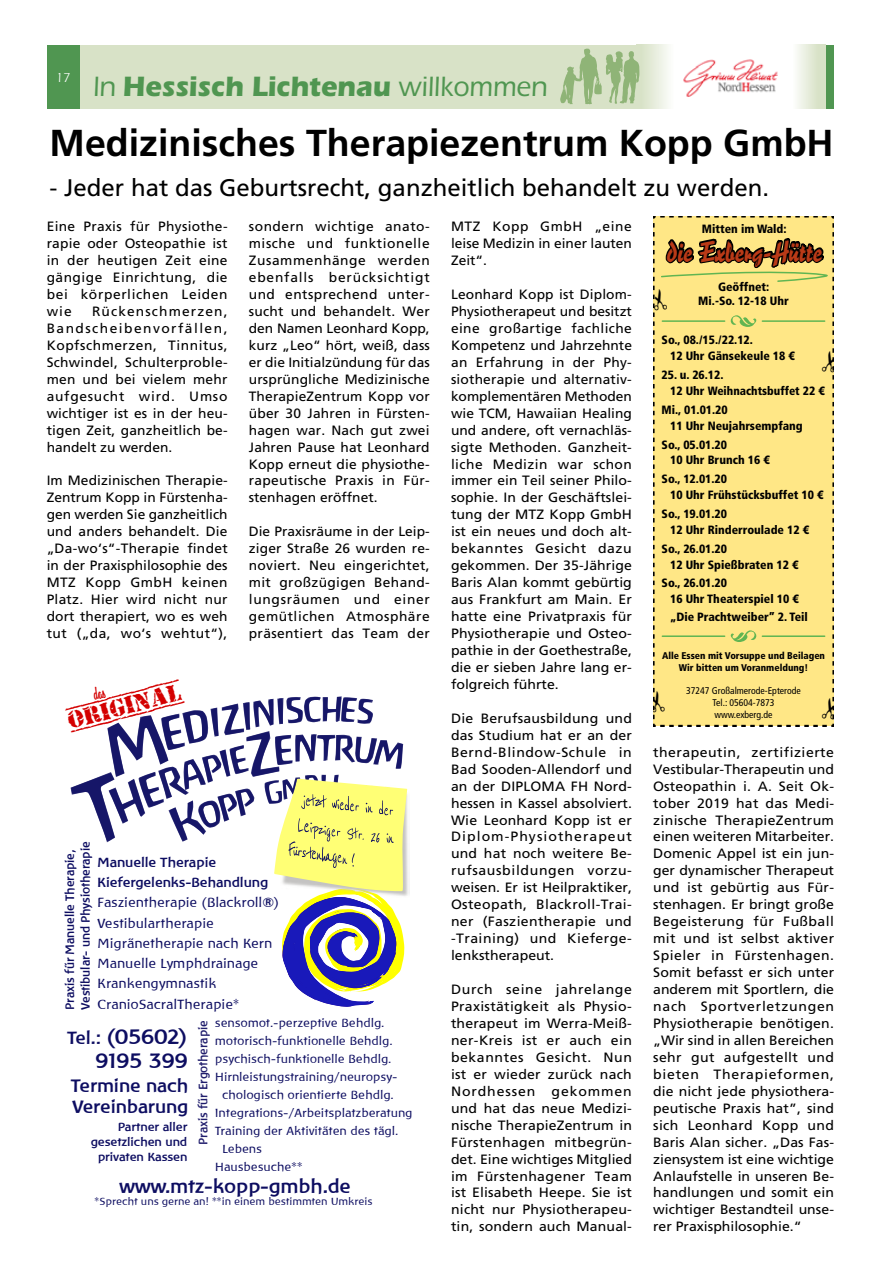
<style>
.page{position:relative;width:881px;height:1263px;background:#fff}
.page>*{position:absolute;margin:0;border:0;box-sizing:border-box;transform-origin:0 0}
.t1{font:700 37.5px "Frutiger LT";color:#000}
.t2{font:700 28.95px "ITC Eras LT";letter-spacing:-.005em;color:#509651;scale:.95 1}
.t3{font:27px "Reporter LT Two";color:#ba3a17}
.t4{font:24.6px "Old Stamper";color:#d40000}
.t5{font:24px "Frutiger LT";color:#000}
.t6{font:700 21.3px/24.5px "Baar Philos";color:#0d0d61;text-align:right}
.t7{font:700 19.5px "Baar Philos";color:#0d0d61}
.t8{font:700 18.3px/21px "Baar Philos";color:#0d0d61}
.t9{font:13.5px/17px "Frutiger LT";letter-spacing:.01em;color:#000;text-align:justify}
.t10{font:13.5px/17px "Frutiger LT";letter-spacing:.01em;color:#000;text-align:justify;scale:1.04 1}
.t11{font:13.5px/20.2px "Baar Philos";color:#0d0d61}
.t12{font:700 13.5px/20.2px "Baar Philos";color:#0d0d61}
.t13{font:13.5px "ITC Eras LT";color:#fff}
.t14{font:700 12.6px "Baar Philos";color:#1e1b6b;scale:.91 1}
.t15{font:700 12.45px/15.6px "Baar Philos";color:#0d0d61;scale:.92 1}
.t16{font:900 condensed 12px/15.9px "Frutiger LT";color:#000}
.t17{font:12px "Baar Philos";color:#0d0d61}
.t18{font:700 12px/15.3px "Baar Philos";color:#0d0d61;text-align:right}
.t19{font:10.5px "Baar Philos";color:#0d0d61}
.t20{font:900 condensed 9.75px/11.7px "Frutiger LT";color:#000;text-align:center}
.t21{font:condensed 9.75px/11.7px "Frutiger LT";color:#000;text-align:center}
.s1{font-weight:500}
.s2{font-size:18px}
</style>
<div class="page">
<div style="left:69px;top:45px;width:579px;height:63px;background:#d8e2c7"></div>
<div style="left:825px;top:45px;width:8px;height:63px;background:#509651"></div>
<div style="left:47px;top:45px;width:33px;height:63px;background:#509651"></div>
<svg style="left:797px;top:45px;width:28px;height:63px;background:#e3ead7"></svg>
<div style="left:636px;top:45px;width:40px;height:63px;background:linear-gradient(to right,#d3dec0,#fefefe)"></div>
<svg style="left:560px;top:48px;width:79px;height:56px"></svg>
<img style="left:683px;top:59px;width:95px;height:38px">
<svg style="left:71px;top:696px;width:336px;height:311px"></svg>
<div style="left:653px;top:216px;width:181px;height:510px;background:#ffe786"></div>
<p class="t13" style="left:56px;top:70px;width:17px">17</p>
<h2 class="t2" style="left:93px;top:69px;width:479px"><span class="s1">ln</span> Hessisch Lichtenau <span class="s1">willkommen</span></h2>
<h1 class="t1" style="left:50px;top:121px;width:785px">Medizinisches Therapiezentrum Kopp GmbH</h1>
<h3 class="t5" style="left:50px;top:174px;width:720px">- Jeder hat das Geburtsrecht, ganzheitlich behandelt zu werden.</h3>
<h3 class="t3" style="left:666px;top:235px;width:157px">die Exberg-Hütte</h3>
<p class="t16" style="left:698px;top:280px;width:92px;line-height:14.4px;text-align:center">Geöffnet:<br>Mi.-So. 12-18 Uhr</p>
<p class="t16" style="left:669px;top:332px;width:126px;text-indent:-9px">So., 08./15./22.12.<br>12 Uhr Gänsekeule 18 €</p>
<p class="t16" style="left:669px;top:367px;width:156px;text-indent:-9px">25. u. 26.12.<br>12 Uhr Weihnachtsbuffet 22 €</p>
<p class="t16" style="left:669px;top:402px;width:134px;text-indent:-9px">Mi., 01.01.20<br>11 Uhr Neujahrsempfang</p>
<p class="t16" style="left:669px;top:436px;width:101px;text-indent:-9px">So., 05.01.20<br>10 Uhr Brunch 16 €</p>
<p class="t16" style="left:669px;top:471px;width:155px;text-indent:-9px">So., 12.01.20<br>10 Uhr Frühstücksbuffet 10 €</p>
<p class="t16" style="left:669px;top:506px;width:140px;text-indent:-9px">So., 19.01.20<br>12 Uhr Rinderroulade 12 €</p>
<p class="t16" style="left:669px;top:540px;width:130px;text-indent:-9px">So., 26.01.20<br>12 Uhr Spießbraten 12 €</p>
<p class="t16" style="left:669px;top:575px;width:130px;text-indent:-9px">So., 26.01.20<br>16 Uhr Theaterspiel 10 €</p>
<p class="t16" style="left:669px;top:608px;width:139px">„Die Prachtweiber” 2. Teil</p>
<p class="t9" style="left:47px;top:218px;width:182px">Eine Praxis für Physiothe&shy;rapie oder Osteopathie ist in der heutigen Zeit eine gängige Einrichtung, die bei körperlichen Leiden wie</p>
<p class="t9" style="left:451px;top:218px;width:182px">MTZ Kopp GmbH „eine leise Medizin in einer lauten Zeit“.</p>
<p class="t9" style="left:451px;top:286px;width:182px">Leonhard Kopp ist Diplom-Physiotherapeut und besitzt eine großartige fachliche Kompetenz und Jahrzehnte an Erfahrung in der Phy&shy;siotherapie und alternativ&shy;komplementären Methoden wie TCM, Hawaiian Healing und andere, oft vernachläs&shy;sigte Methoden. Ganzheit&shy;liche Medizin war schon immer ein Teil seiner Philo&shy;sophie. In der Geschäftslei&shy;tung der MTZ Kopp GmbH ist ein neues und doch alt&shy;bekanntes Gesicht dazu gekommen. Der 35-Jährige Baris Alan kommt gebürtig aus Frankfurt am Main. Er hatte eine Privatpraxis für Physiotherapie und Osteo&shy;pathie in der Goethestraße, die er sieben Jahre lang er&shy;folgreich führte.</p>
<p class="t10" style="left:451px;top:710px;width:175px">Die Berufsausbildung und das Studium hat er an der Bernd-Blindow-Schule in Bad Sooden-Allendorf und an der DIPLOMA FH Nord&shy;hessen in Kassel absolviert.<br>Wie Leonhard Kopp ist er Diplom-Physiotherapeut und hat noch weitere Be&shy;rufsausbildungen vorzu&shy;weisen. Er ist Heilpraktiker, Osteopath, Blackroll-Trai&shy;ner (Faszientherapie und -Training) und Kieferge&shy;lenkstherapeut.</p>
<p class="t10" style="left:451px;top:981px;width:175px">Durch seine jahrelange Praxistätigkeit als Physio&shy;therapeut im Werra-Meiß&shy;ner-Kreis ist er auch ein bekanntes Gesicht. Nun ist er wieder zurück nach Nordhessen gekommen und hat das neue Medizi&shy;nische TherapieZentrum in Fürstenhagen mitbegrün&shy;det. Eine wichtiges Mitglied im Fürstenhagener Team ist Elisabeth Heepe. Sie ist nicht nur Physiotherapeu&shy;tin, sondern auch Manual-</p>
<p class="t9" style="left:249px;top:218px;width:182px">sondern wichtige anato&shy;mische und funktionelle Zusammenhänge werden ebenfalls berücksichtigt und entsprechend unter&shy;sucht und behandelt. Wer den Namen Leonhard Kopp, kurz „Leo“ hört, weiß, dass er die Initialzündung für das ursprüngliche Medizinische TherapieZentrum Kopp vor über 30 Jahren in Fürsten&shy;hagen war. Nach gut zwei Jahren Pause hat Leonhard Kopp erneut die physiothe&shy;rapeutische Praxis in Für&shy;stenhagen eröffnet.</p>
<p class="t9" style="left:249px;top:523px;width:182px">Die Praxisräume in der Leip&shy;ziger Straße 26 wurden re&shy;noviert. Neu eingerichtet, mit großzügigen Behand&shy;lungsräumen und einer gemütlichen Atmosphäre präsentiert das Team der</p>
<p class="t16" style="left:701px;top:221px;width:86px">Mitten im Wald:</p>
<p class="t9" style="left:47px;top:303px;width:182px;text-indent:45px">Rückenschmerzen, Bandscheibenvorfällen, Kopfschmerzen, Tinnitus, Schwindel, Schulterproble&shy;men und bei vielem mehr aufgesucht wird. Umso wichtiger ist es in der heu&shy;tigen Zeit, ganzheitlich be&shy;handelt zu werden.</p>
<p class="t9" style="left:47px;top:472px;width:182px">Im Medizinischen Therapie-Zentrum Kopp in Fürstenha&shy;gen werden Sie ganzheitlich und anders behandelt. Die „Da-wo‘s“-Therapie findet in der Praxisphilosophie des MTZ Kopp GmbH keinen Platz. Hier wird nicht nur dort therapiert, wo es weh tut („da, wo‘s wehtut“),</p>
<p class="t20" style="left:661px;top:650px;width:164px">Alle Essen mit Vorsuppe und Beilagen<br>Wir bitten um Voranmeldung!</p>
<p class="t21" style="left:686px;top:685px;width:116px">37247 Großalmerode-Epterode<br>Tel.: 05604-7873 www.exberg.de</p>
<h3 class="t4" style="left:65px;top:709px;width:118px;rotate:-15deg">Original</h3>
<p class="t10" style="left:653px;top:744px;width:175px">therapeutin, zertifizierte Vestibular-Therapeutin und Osteopathin i. A. Seit Ok&shy;tober 2019 hat das Medi&shy;zinische TherapieZentrum einen weiteren Mitarbeiter.<br>Domenic Appel ist ein jun&shy;ger dynamischer Therapeut und ist gebürtig aus Für&shy;stenhagen. Er bringt große Begeisterung für Fußball mit und ist selbst aktiver Spieler in Fürstenhagen.<br>Somit befasst er sich unter anderem mit Sportlern, die nach Sportverletzungen Physiotherapie benötigen. „Wir sind in allen Bereichen sehr gut aufgestellt und bieten Therapieformen, die nicht jede physiothera&shy;peutische Praxis hat”, sind sich Leonhard Kopp und Baris Alan sicher. „Das Fas&shy;ziensystem ist eine wichtige Anlaufstelle in unseren Be&shy;handlungen und somit ein wichtiger Bestandteil unse&shy;rer Praxisphilosophie.“</p>
<p class="t15" style="left:62px;top:1009px;width:184px;rotate:-90deg">Praxis für Manuelle Therapie,<br>Vestibular- und Physiotherapie</p>
<p class="t12" style="left:97px;top:852px;width:172px">Manuelle Therapie<br>Kiefergelenks-Behandlung</p>
<p class="t11" style="left:97px;top:893px;width:184px">Faszientherapie (Blackroll®)<br>Vestibulartherapie<br>Migränetherapie nach Kern<br>Manuelle Lymphdrainage<br>Krankengymnastik<br>CranioSacralTherapie*</p>
<p class="t17" style="left:215px;top:1017px;width:171px">sensomot.-perzeptive Behdlg.</p>
<p class="t17" style="left:215px;top:1035px;width:179px">motorisch-funktionelle Behdlg.</p>
<p class="t17" style="left:215px;top:1053px;width:178px">psychisch-funktionelle Behdlg.</p>
<p class="t17" style="left:215px;top:1071px;width:184px">Hirnleistungstraining/neuropsy-</p>
<p class="t17" style="left:222px;top:1089px;width:173px">chologisch orientierte Behdlg.</p>
<p class="t17" style="left:215px;top:1107px;width:199px">Integrations-/Arbeitsplatzberatung</p>
<p class="t17" style="left:215px;top:1125px;width:184px">Training der Aktivitäten des tägl.</p>
<p class="t17" style="left:222px;top:1143px;width:41px">Lebens</p>
<p class="t17" style="left:215px;top:1161px;width:89px">Hausbesuche**</p>
<p class="t14" style="left:196px;top:1145px;width:138px;rotate:-90deg">Praxis für Ergotherapie</p>
<h3 class="t6" style="left:67px;top:1024px;width:122px"><span class="s2">Tel.:</span> (05602)<br>9195 399</h3>
<h3 class="t8" style="left:71px;top:1075px;width:119px">Termine nach<br>Vereinbarung</h3>
<p class="t18" style="left:91px;top:1119px;width:98px">Partner aller gesetzlichen und privaten Kassen</p>
<h3 class="t7" style="left:119px;top:1175px;width:233px">www.mtz-kopp-gmbh.de</h3>
<p class="t19" style="left:94px;top:1195px;width:279px">*Sprecht uns gerne an! **in einem bestimmten Umkreis</p>
</div>
